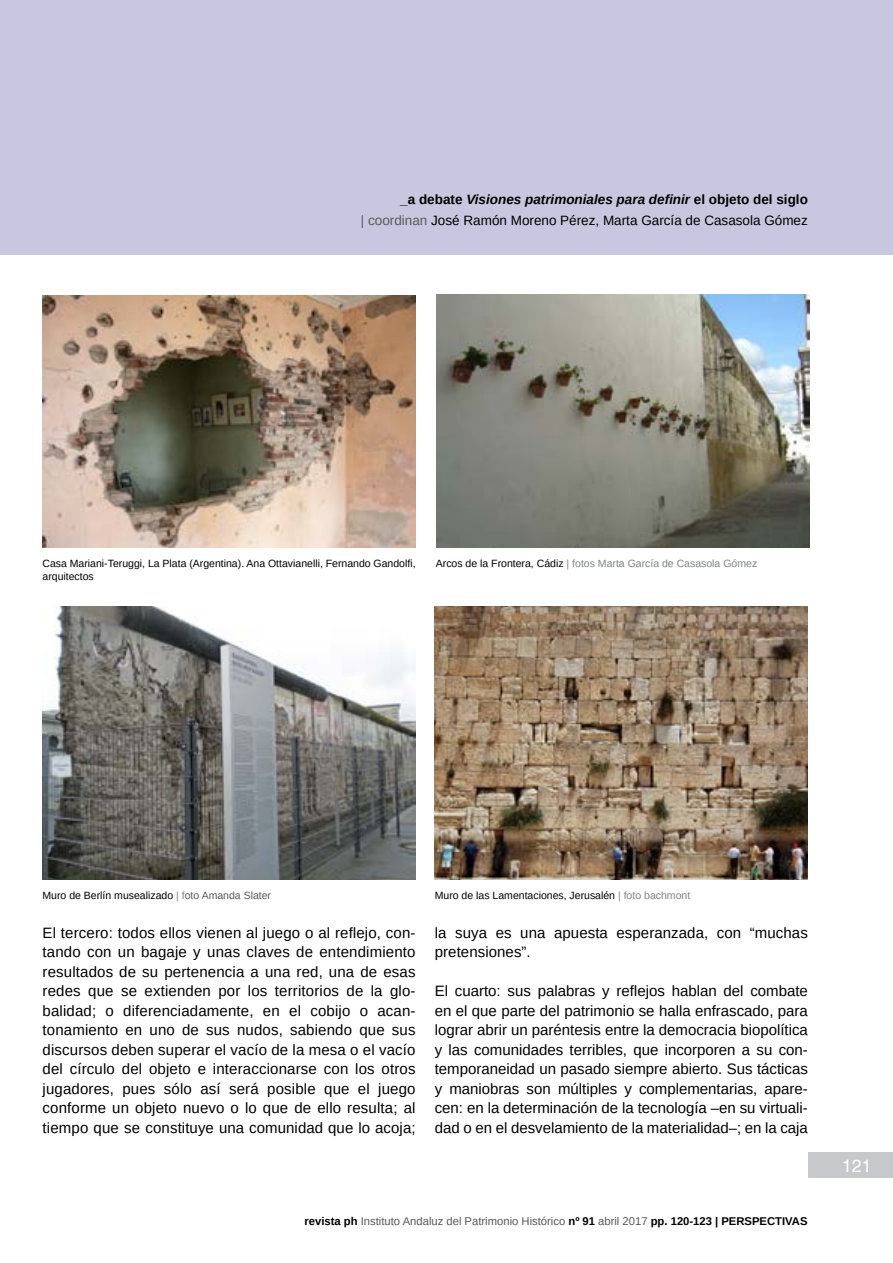
<style>
.page{position:relative;width:893px;height:1263px;background:#fff}
.page>*{position:absolute;margin:0;border:0;box-sizing:border-box;transform-origin:0 0}
.t1{font:18px "Swiss 721 BT";color:#fff}
.t2{font:15px/19.5px "Arimo";letter-spacing:.005em;color:#000;text-align:justify}
.t3{font:13.5px/21px "Arimo";color:#000;text-align:right}
.t4{font:11.25px "Arimo";color:#58595b}
.t5{font:10.5px/12.6px "Arimo";color:#000}
.t6{font:10.5px "Arimo";color:#808285}
.s1{font-weight:700}
.s2{font-weight:700;font-style:italic}
.s3{color:#58595b}
.s4{color:#000}
.s5{color:#808285}
.s6{font-weight:700;color:#000}
</style>
<div class="page">
<div style="left:0;top:0;width:893px;height:255px;background:#c8c7df"></div>
<div style="left:808px;top:1152px;width:85px;height:26px;background:#c7c8ca"></div>
<img style="left:43px;top:296px;width:373px;height:252px">
<img style="left:43px;top:606px;width:373px;height:273px">
<img style="left:436px;top:294px;width:373px;height:254px">
<img style="left:435px;top:606px;width:373px;height:273px">
<p class="t3" style="left:361px;top:189px;width:448px"><span class="s1">_a debate</span> <span class="s2">Visiones patrimoniales para definir</span> <span class="s1">el objeto del siglo<br></span><span class="s3">| coordinan</span> José Ramón Moreno Pérez, Marta García de Casasola Gómez</p>
<p class="t5" style="left:43px;top:557px;width:375px">Casa Mariani-Teruggi, La Plata (Argentina). Ana Ottavianelli, Fernando Gandolfi, arquitectos</p>
<p class="t6" style="left:436px;top:557px;width:323px"><span class="s4">Arcos de la Frontera, Cádiz</span> | fotos Marta García de Casasola Gómez</p>
<p class="t5" style="left:43px;top:889px;width:230px">Muro de Berlín musealizado <span class="s5">| f</span><span class="s3">oto Amanda Slater</span></p>
<p class="t2" style="left:43px;top:923px;width:375px">El tercero: todos ellos vienen al juego o al reflejo, con&shy;tando con un bagaje y unas claves de entendimiento resultados de su pertenencia a una red, una de esas redes que se extienden por los territorios de la glo&shy;balidad; o diferenciadamente, en el cobijo o acan&shy;tonamiento en uno de sus nudos, sabiendo que sus discursos deben superar el vacío de la mesa o el vacío del círculo del objeto e interaccionarse con los otros jugadores, pues sólo así será posible que el juego conforme un objeto nuevo o lo que de ello resulta; al tiempo que se constituye una comunidad que lo acoja;</p>
<p class="t5" style="left:435px;top:889px;width:257px">Muro de las Lamentaciones, Jerusalén <span class="s5">| foto bachmont</span></p>
<p class="t2" style="left:435px;top:923px;width:375px">la suya es una apuesta esperanzada, con “muchas pretensiones”.</p>
<p class="t2" style="left:435px;top:981px;width:375px">El cuarto: sus palabras y reflejos hablan del combate en el que parte del patrimonio se halla enfrascado, para lograr abrir un paréntesis entre la democracia biopolítica y las comunidades terribles, que incorporen a su con&shy;temporaneidad un pasado siempre abierto. Sus tácticas y maniobras son múltiples y complementarias, apare&shy;cen: en la determinación de la tecnología –en su virtuali&shy;dad o en el desvelamiento de la materialidad–; en la caja</p>
<p class="t4" style="left:305px;top:1213px;width:504px"><span class="s6">revista ph</span> Instituto Andaluz del Patrimonio Histórico <span class="s6">nº 91</span> abril 2017 <span class="s6">pp. 120-123 | PERSPECTIVAS</span></p>
<p class="t1" style="left:842px;top:1154px;width:31px">121</p>
</div>
